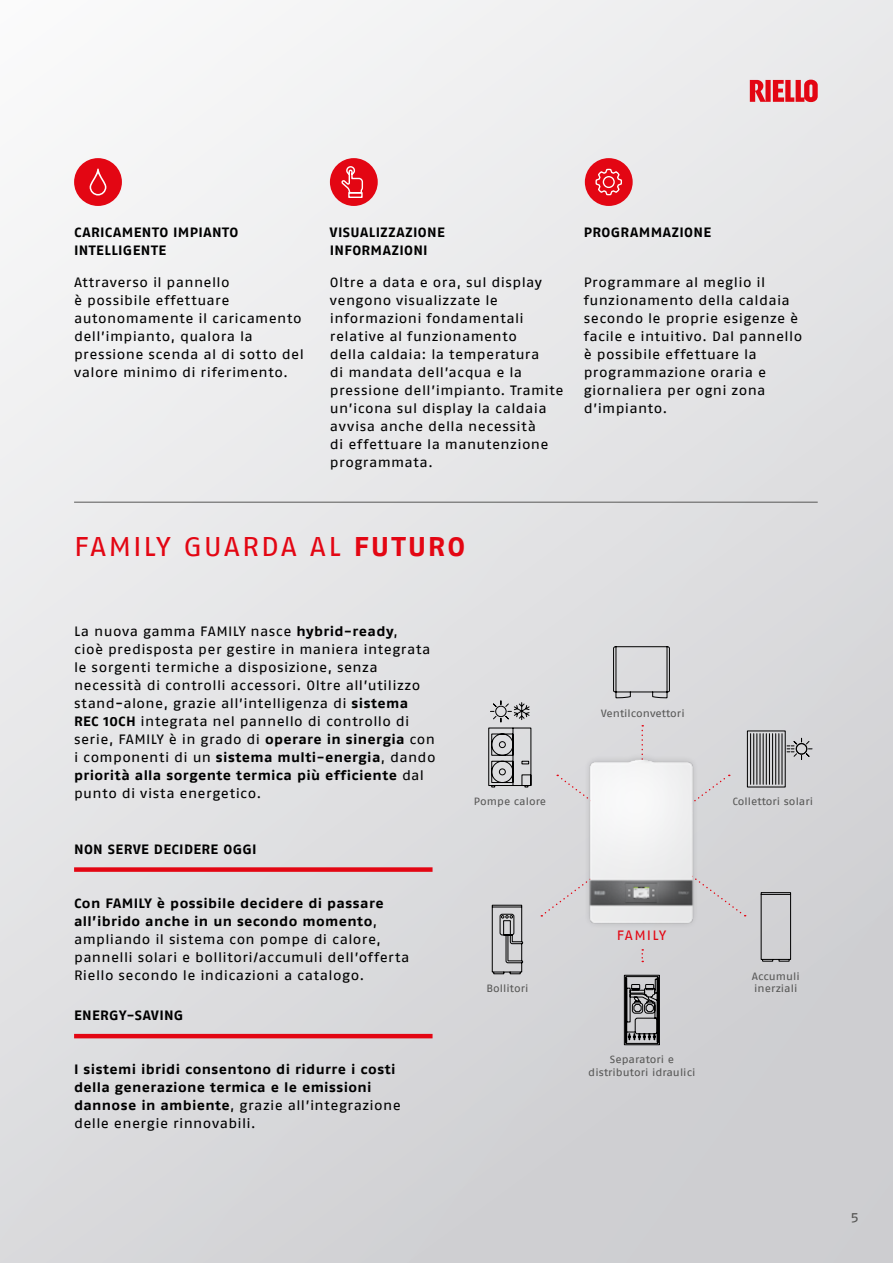
<style>
.page{position:relative;width:893px;height:1263px;background:#fff}
.page>*{position:absolute;margin:0;border:0;box-sizing:border-box;transform-origin:0 0}
.t1{font:27px "Fago Ex Lf";letter-spacing:.06em;color:#e30613}
.t2{font:13.5px/18px "Fago Ex Lf";letter-spacing:.025em;color:#000}
.t3{font:700 13.5px/18px "Fago Ex Lf";letter-spacing:.03em;color:#000}
.t4{font:13.5px "Fago Ex Lf";letter-spacing:.08em;color:#e30613}
.t5{font:13.5px "Fago Ex Lf";color:#575756}
.t6{font:10.5px/12.6px "Fago Ex Lf";letter-spacing:.005em;color:#575756;text-align:center}
.s1{font-weight:700}
.s2{font-weight:400}
</style>
<div class="page">
<div style="left:0;top:0;width:893px;height:1263px;background:linear-gradient(to bottom,#f3f3f4,#d0d0d3)"></div>
<div style="left:747px;top:731px;width:38px;height:56px;border:1px solid #000"></div>
<svg style="left:787px;top:738px;width:26px;height:22px"></svg>
<hr style="left:750px;top:734px;width:1px;height:50px;background:#000">
<hr style="left:753px;top:734px;width:1px;height:50px;background:#000">
<hr style="left:763px;top:734px;width:1px;height:50px;background:#000">
<hr style="left:772px;top:734px;width:1px;height:50px;background:#000">
<hr style="left:782px;top:734px;width:1px;height:50px;background:#000">
<hr style="left:779px;top:734px;width:1px;height:50px;background:#000">
<hr style="left:775px;top:734px;width:1px;height:50px;background:#000">
<hr style="left:769px;top:734px;width:1px;height:50px;background:#000">
<hr style="left:766px;top:734px;width:1px;height:50px;background:#000">
<hr style="left:760px;top:734px;width:1px;height:50px;background:#000">
<hr style="left:757px;top:734px;width:1px;height:50px;background:#000">
<svg style="left:624px;top:975px;width:36px;height:70px;background:#757577"></svg>
<svg style="left:492px;top:905px;width:31px;height:69px;background:#a8a8a9"></svg>
<svg style="left:761px;top:892px;width:30px;height:70px;background:#bbbbbe"></svg>
<svg style="left:488px;top:700px;width:43px;height:87px;background:#b0b0b2"></svg>
<div style="left:74px;top:867px;width:359px;height:5px;background:#e30613"></div>
<hr style="left:74px;top:1034px;width:359px;height:4px;background:#e30613">
<div style="left:541px;top:775px;width:205px;height:141px;background:#d6d7da"></div>
<svg style="left:641px;top:949px;width:2px;height:13px"></svg>
<svg style="left:641px;top:725px;width:2px;height:22px"></svg>
<svg style="left:613px;top:646px;width:57px;height:52px;background:#c2c2c4"></svg>
<div style="left:330px;top:158px;width:48px;height:48px;background:#e30613;border-radius:50%"></div>
<svg style="left:341px;top:166px;width:22px;height:32px"></svg>
<div style="left:585px;top:158px;width:48px;height:48px;background:#e30613;border-radius:50%"></div>
<svg style="left:595px;top:168px;width:27px;height:28px"></svg>
<div style="left:74px;top:158px;width:48px;height:48px;background:#e30613;border-radius:50%"></div>
<svg style="left:90px;top:169px;width:16px;height:27px"></svg>
<hr style="left:74px;top:502px;width:744px;height:1px;background:#575756">
<svg style="left:750px;top:80px;width:68px;height:22px"></svg>
<img style="left:576px;top:747px;width:132px;height:190px">
<p class="t3" style="left:74px;top:223px;width:166px">CARICAMENTO IMPIANTO<br>INTELLIGENTE</p>
<p class="t2" style="left:74px;top:273px;width:231px">Attraverso il pannello<br>è possibile effettuare autonomamente il caricamento dell’impianto, qualora la pressione scenda al di sotto del valore minimo di riferimento.</p>
<p class="t3" style="left:330px;top:223px;width:116px">VISUALIZZAZIONE<br>INFORMAZIONI</p>
<p class="t2" style="left:330px;top:273px;width:235px">Oltre a data e ora, sul display vengono visualizzate le informazioni fondamentali relative al funzionamento<br>della caldaia: la temperatura<br>di mandata dell’acqua e la pressione dell’impianto. Tramite un’icona sul display la caldaia avvisa anche della necessità<br>di effettuare la manutenzione programmata.</p>
<p class="t3" style="left:584px;top:223px;width:129px">PROGRAMMAZIONE</p>
<p class="t2" style="left:584px;top:273px;width:220px">Programmare al meglio il funzionamento della caldaia secondo le proprie esigenze è facile e intuitivo. Dal pannello è possibile effettuare la programmazione oraria e giornaliera per ogni zona d’impianto.</p>
<h1 class="t1" style="left:74px;top:531px;width:393px">FAMILY GUARDA AL <span class="s1">FUTURO</span></h1>
<p class="t2" style="left:74px;top:622px;width:363px">La nuova gamma FAMILY nasce <span class="s1">hybrid-ready</span>,<br>cioè predisposta per gestire in maniera integrata le sorgenti termiche a disposizione, senza necessità di controlli accessori. Oltre all’utilizzo stand-alone, grazie all’intelligenza di <span class="s1">sistema REC 10CH</span> integrata nel pannello di controllo di serie, FAMILY è in grado di <span class="s1">operare in sinergia</span> con i componenti di un <span class="s1">sistema multi-energia</span>, dando <span class="s1">priorità alla sorgente termica più efficiente</span> dal punto di vista energetico.</p>
<p class="t3" style="left:74px;top:840px;width:184px">NON SERVE DECIDERE OGGI</p>
<p class="t2" style="left:74px;top:894px;width:337px"><span class="s1">Con FAMILY è possibile decidere di passare all’ibrido anche in un secondo momento</span>, ampliando il sistema con pompe di calore, pannelli solari e bollitori/accumuli dell’offerta Riello secondo le indicazioni a catalogo.</p>
<p class="t3" style="left:74px;top:1006px;width:111px">ENERGY-SAVING</p>
<p class="t3" style="left:74px;top:1060px;width:328px">I sistemi ibridi consentono di ridurre i costi della generazione termica e le emissioni dannose in ambiente<span class="s2">, grazie all’integrazione delle energie rinnovabili.</span></p>
<p class="t6" style="left:474px;top:795px;width:74px">Pompe calore</p>
<p class="t6" style="left:486px;top:982px;width:44px">Bollitori</p>
<p class="t6" style="left:601px;top:707px;width:85px">Ventilconvettori</p>
<p class="t6" style="left:732px;top:795px;width:82px">Collettori solari</p>
<p class="t4" style="left:617px;top:927px;width:51px">FAMILY</p>
<p class="t6" style="left:588px;top:1053px;width:109px">Separatori e distributori idraulici</p>
<p class="t6" style="left:752px;top:969px;width:49px;text-align:left">Accumuli inerziali</p>
<p class="t5" style="left:851px;top:1209px;width:10px">5</p>
</div>
